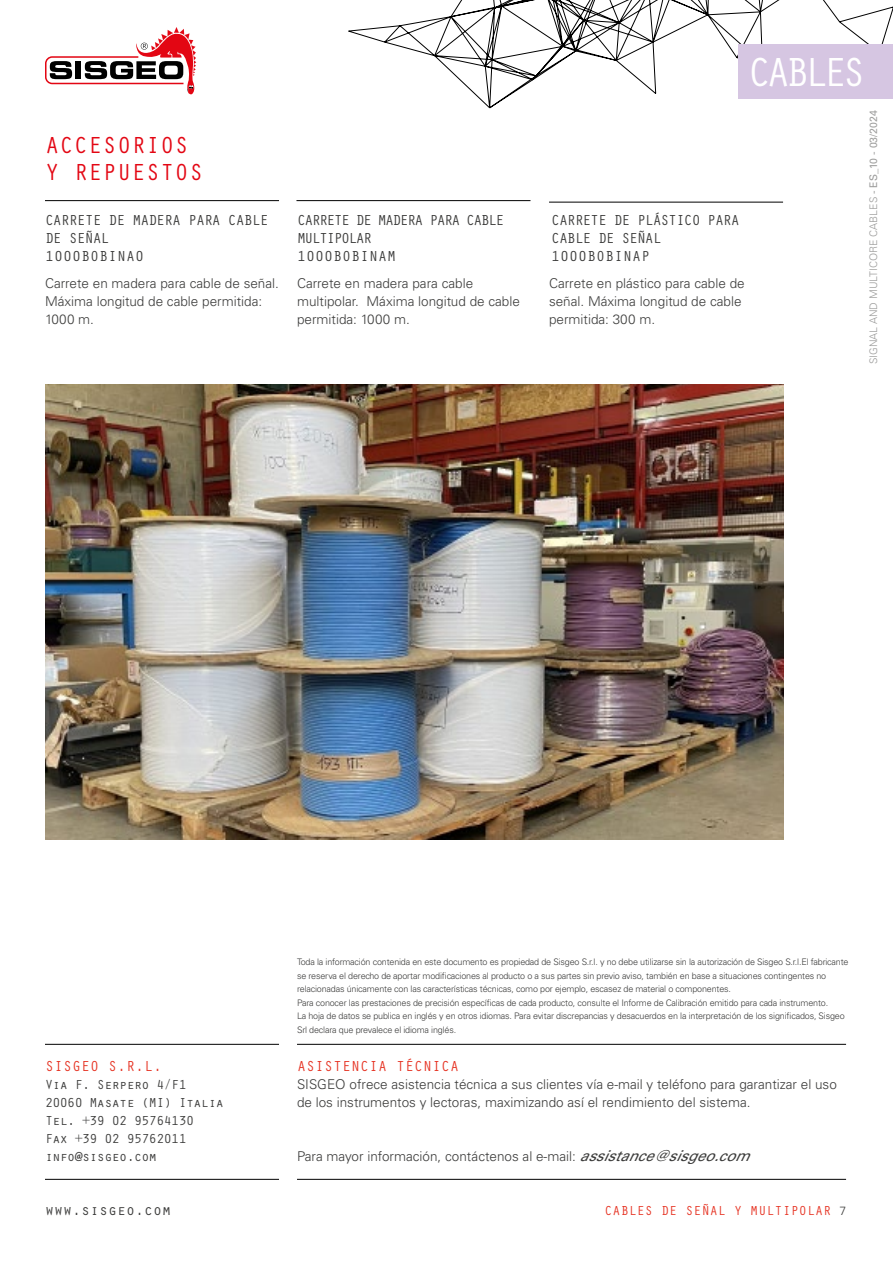
<style>
.page{position:relative;width:893px;height:1263px;background:#fff}
.page>*{position:absolute;margin:0;border:0;box-sizing:border-box;transform-origin:0 0}
.t1{font:42px "Orator Std";letter-spacing:-.15em;color:#fff}
.t2{font:24px/27px "Orator Std";color:#e30613}
.t3{font:15px/18px "Orator Std";letter-spacing:-.07em;color:#3c3c3b}
.t4{font:15px/18px "Orator Std";letter-spacing:-.11em;color:#3c3c3b}
.t5{font:15px "Orator Std";color:#e63323}
.t6{font:15px "Orator Std";color:#3c3c3b}
.t7{font:300 13.5px/18px "Univers LT Std";color:#3c3c3b}
.t8{font:13.5px/18px "Orator Std";letter-spacing:-.05em;color:#3c3c3b}
.t9{font:13.5px "Orator Std";color:#e63323}
.t10{font:300 10.5px "Univers LT";color:#9d9d9c}
.t11{font:300 9px/13.5px "Univers LT Std";letter-spacing:-.02em;color:#3c3c3b}
.s1{font-family:"Univers LT Std";font-weight:400}
.s2{font-weight:400;font-style:italic;font-size:15px}
.s3{font-family:"Univers LT Std";font-weight:300;font-size:12px;color:#3c3c3b}
</style>
<div class="page">
<svg style="left:348px;top:0;width:545px;height:108px"></svg>
<svg style="left:45px;top:27px;width:151px;height:68px"></svg>
<div style="left:738px;top:45px;width:155px;height:54px;background:#d6c6e2"></div>
<hr style="left:45px;top:1044px;width:234px;height:1px;background:#000">
<hr style="left:45px;top:1179px;width:234px;height:1px;background:#000">
<hr style="left:297px;top:1044px;width:549px;height:1px;background:#000">
<hr style="left:297px;top:1179px;width:549px;height:1px;background:#000">
<hr style="left:45px;top:200px;width:234px;height:1px;background:#000">
<hr style="left:549px;top:202px;width:234px;height:1px;background:#000">
<img style="left:45px;top:384px;width:738px;height:456px">
<hr style="left:296px;top:200px;width:234px;height:1px;background:#000">
<h1 class="t1" style="left:747px;top:42px;width:121px">CABLES</h1>
<h2 class="t2" style="left:45px;top:130px;width:160px">ACCESORIOS<br>Y REPUESTOS</h2>
<h3 class="t3" style="left:45px;top:210px;width:225px">CARRETE DE MADERA PARA CABLE<br>DE SEÑAL<br>1000BOBINA0</h3>
<h3 class="t4" style="left:297px;top:210px;width:209px">CARRETE DE MADERA PARA CABLE<br>MULTIPOLAR<br>1000BOBINAM</h3>
<h3 class="t3" style="left:551px;top:210px;width:190px">CARRETE DE PLÁSTICO PARA<br>CABLE DE SEÑAL<br>1000BOBINAP</h3>
<h3 class="t7" style="left:297px;top:274px;width:224px">Carrete en madera para cable multipolar. Máxima longitud de cable permitida: 1000 m.</h3>
<h3 class="t7" style="left:549px;top:274px;width:197px">Carrete en plástico para cable de señal. Máxima longitud de cable permitida: 300 m.</h3>
<h3 class="t7" style="left:45px;top:274px;width:235px">Carrete en madera para cable de señal.<br>Máxima longitud de cable permitida:<br>1000 m.</h3>
<p class="t10" style="left:867px;top:364px;width:255px;rotate:-90deg">SIGNAL AND MULTICORE CABLES <span class="s1">- ES_10 - 03/2024</span></p>
<h3 class="t5" style="left:45px;top:1055px;width:118px">SISGEO S.R.L.</h3>
<h3 class="t8" style="left:45px;top:1075px;width:180px">Via F. Serpero 4/F1<br>20060 Masate (MI) Italia<br>Tel. +39 02 95764130<br>Fax +39 02 95762011 info@sisgeo.com</h3>
<p class="t11" style="left:297px;top:955px;width:553px">Toda la información contenida en este documento es propiedad de Sisgeo S.r.l. y no debe utilizarse sin la autorización de Sisgeo S.r.l.El fabricante se reserva el derecho de aportar modificaciones al producto o a sus partes sin previo aviso, también en base a situaciones contingentes no relacionadas únicamente con las características técnicas, como por ejemplo, escasez de material o componentes.<br>Para conocer las prestaciones de precisión específicas de cada producto, consulte el Informe de Calibración emitido para cada instrumento.<br>La hoja de datos se publica en inglés y en otros idiomas. Para evitar discrepancias y desacuerdos en la interpretación de los significados, Sisgeo Srl declara que prevalece el idioma inglés.</p>
<h3 class="t5" style="left:297px;top:1055px;width:163px">ASISTENCIA TÉCNICA</h3>
<h3 class="t7" style="left:297px;top:1075px;width:541px">SISGEO ofrece asistencia técnica a sus clientes vía e-mail y teléfono para garantizar el uso de los instrumentos y lectoras, maximizando así el rendimiento del sistema.</h3>
<h3 class="t7" style="left:297px;top:1147px;width:458px">Para mayor información, contáctenos al e-mail: <span class="s2">assistance@sisgeo.com</span></h3>
<h3 class="t6" style="left:45px;top:1199px;width:127px">www.sisgeo.com</h3>
<h3 class="t9" style="left:604px;top:1201px;width:243px">CABLES DE SEÑAL Y MULTIPOLAR <span class="s3">7</span></h3>
</div>
